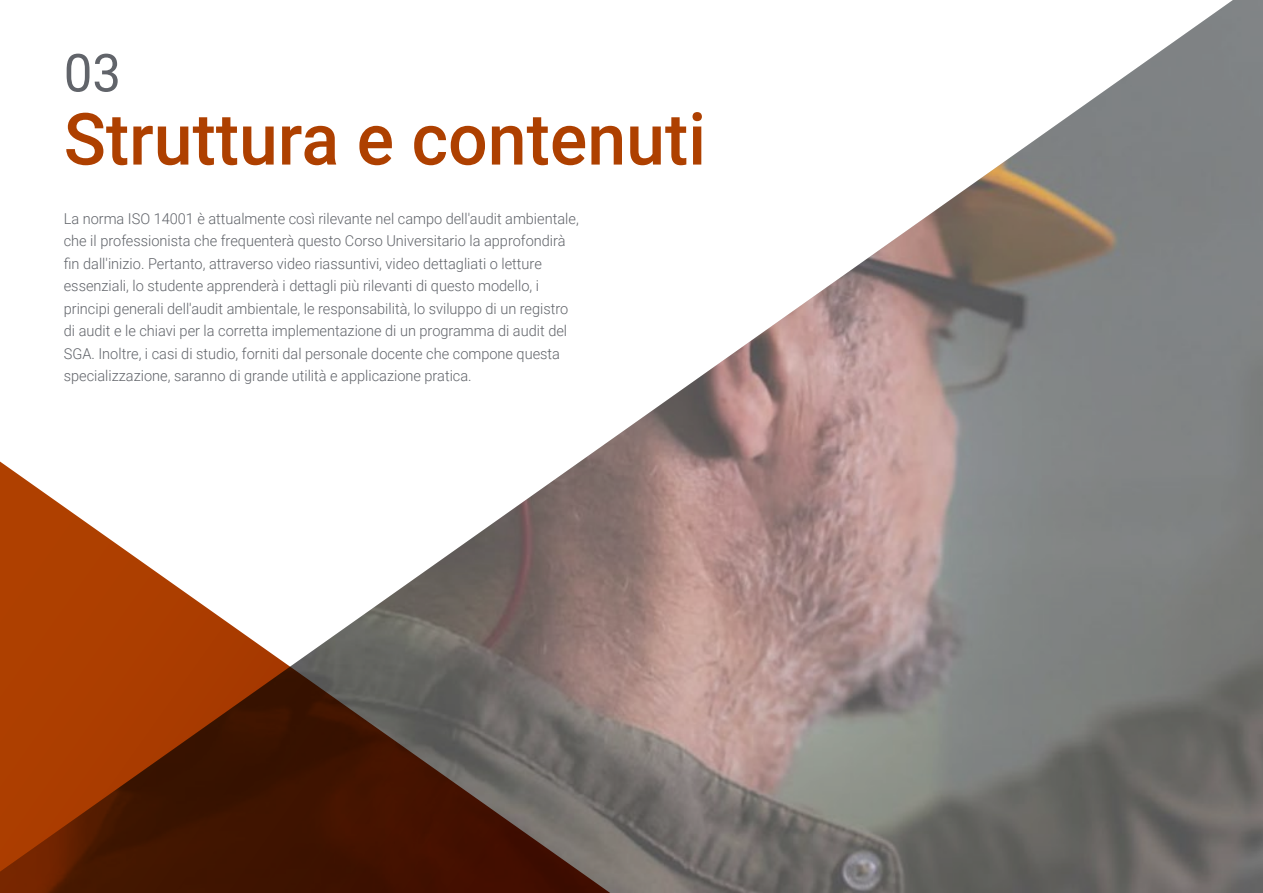
<style>
.page{position:relative;width:1263px;height:893px;background:#fff}
.page>*{position:absolute;margin:0;border:0;box-sizing:border-box;transform-origin:0 0}
.t1{font:500 72px "Roboto";color:#ae4000}
.t2{font:52.5px "Roboto";color:#61646a}
.t3{font:300 15px/22.5px "Roboto";color:#61646a}
</style>
<div class="page">
<img style="left:602px;top:0;width:661px;height:893px">
<svg style="left:0;top:446px;width:640px;height:447px"></svg>
<h2 class="t2" style="left:64px;top:36px;width:59px">03</h2>
<h1 class="t1" style="left:64px;top:89px;width:644px">Struttura e contenuti</h1>
<p class="t3" style="left:64px;top:207px;width:516px">La norma ISO 14001 è attualmente così rilevante nel campo dell'audit ambientale, che il professionista che frequenterà questo Corso Universitario la approfondirà fin dall'inizio. Pertanto, attraverso video riassuntivi, video dettagliati o letture essenziali, lo studente apprenderà i dettagli più rilevanti di questo modello, i principi generali dell'audit ambientale, le responsabilità, lo sviluppo di un registro di audit e le chiavi per la corretta implementazione di un programma di audit del SGA. Inoltre, i casi di studio, forniti dal personale docente che compone questa specializzazione, saranno di grande utilità e applicazione pratica.</p>
</div>
